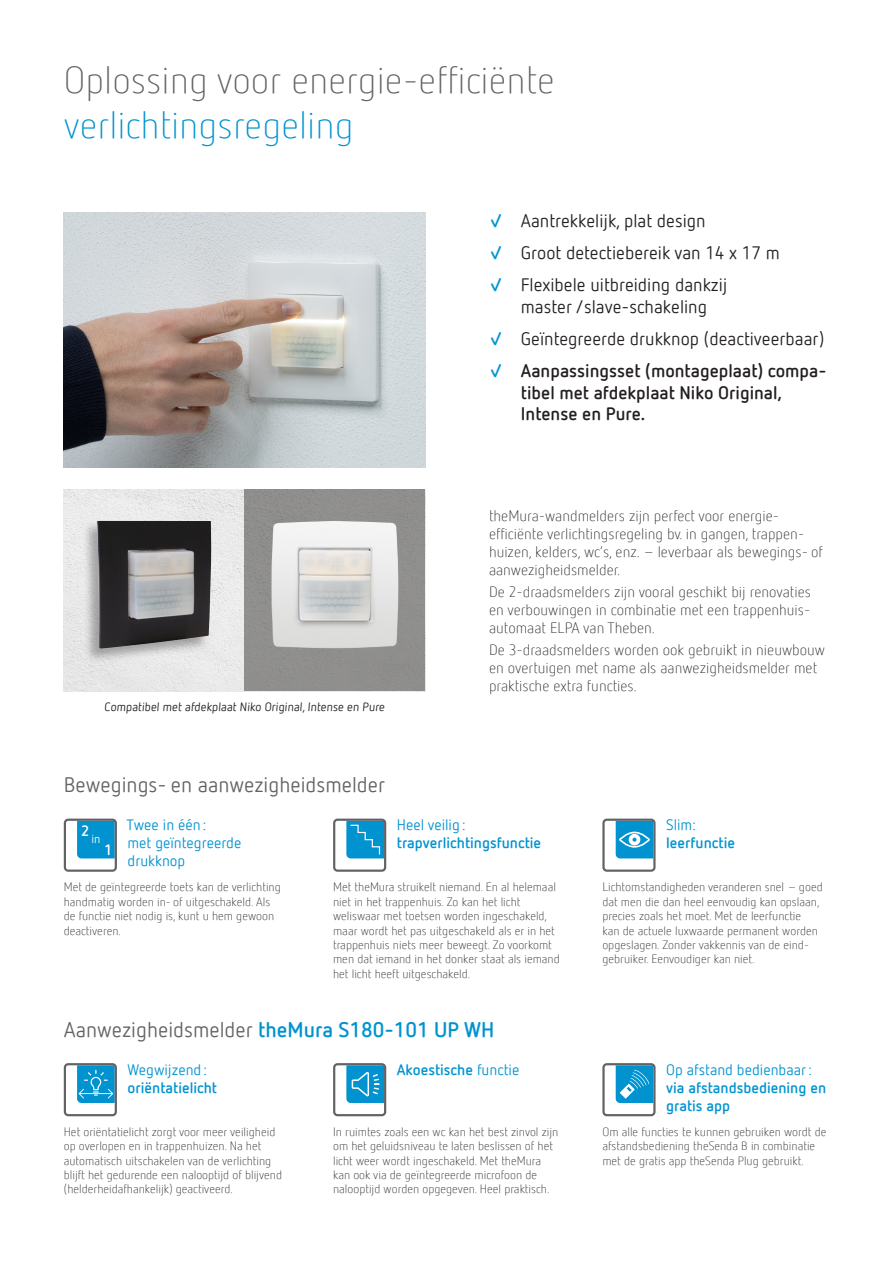
<style>
.page{position:relative;width:893px;height:1263px;background:#fff}
.page>*{position:absolute;margin:0;border:0;box-sizing:border-box;transform-origin:0 0}
.titre{font:300 37.5px/45px "Netto Offc Pro";color:#636366}
.t1{font:21px "Netto Offc Pro";color:#636366}
.t2{font:18px/21.6px "Netto Offc Pro";color:#231f20}
.t3{font:700 18px/21.6px "Netto Offc Pro";color:#231f20}
.t4{font:300 15px/18px "Netto Offc Pro";color:#231f20}
.picto{font:700 15px/18px "Netto Offc Pro";color:#0093d0}
.picto-2{font:15px/18px "Netto Offc Pro";color:#0093d0}
.t5{font:700 15px "Netto Offc Pro";color:#fff}
.tableau{font:300 12px/14.4px "Netto Offc Pro";color:#231f20}
.t6{font:12px "Netto Offc Pro";color:#231f20}
.t7{font:12px "Netto Offc Pro";color:#fff}
.s1{color:#0093d0}
.s2{font-weight:700;color:#0093d0}
.s3{font-weight:400}
</style>
<div class="page">
<img style="left:64px;top:489px;width:180px;height:202px">
<div style="left:244px;top:489px;width:181px;height:202px;background:#8f8f8e"></div>
<div style="left:81px;top:520px;width:131px;height:144px;background:#231f20;opacity:.35"></div>
<img style="left:97px;top:521px;width:114px;height:127px">
<img style="left:271px;top:521px;width:127px;height:127px">
<img style="left:64px;top:213px;width:361px;height:255px">
<svg style="left:64px;top:819px;width:53px;height:53px"></svg>
<svg style="left:333px;top:819px;width:53px;height:53px"></svg>
<svg style="left:602px;top:819px;width:54px;height:53px"></svg>
<div style="left:619px;top:832px;width:31px;height:16px;border:2px solid #fff;border-radius:50%"></div>
<svg style="left:64px;top:1063px;width:53px;height:53px"></svg>
<svg style="left:333px;top:1063px;width:53px;height:53px"></svg>
<svg style="left:602px;top:1063px;width:54px;height:53px"></svg>
<p class="titre" style="left:64px;top:56px;width:492px">Oplossing voor energie-efficiënte <span class="s1">verlichtingsregeling</span></p>
<p class="t2" style="left:489px;top:209px;width:218px"><span class="s2">✓</span> Aantrekkelijk, plat design</p>
<p class="t2" style="left:489px;top:241px;width:292px"><span class="s2">✓</span> Groot detectiebereik van 14 x 17 m</p>
<p class="t2" style="left:521px;top:273px;width:208px;text-indent:-32px"><span class="s2">✓</span> Flexibele uitbreiding dankzij master/slave-schakeling</p>
<p class="t2" style="left:489px;top:327px;width:337px"><span class="s2">✓</span> Geïntegreerde drukknop (deactiveerbaar)</p>
<p class="t3" style="left:521px;top:359px;width:307px;text-indent:-32px"><span class="s1">✓</span> Aanpassingsset (montageplaat) compa&shy;tibel met afdekplaat Niko Original,<br>Intense en Pure.</p>
<p class="t6" style="left:104px;top:699px;width:283px">Compatibel met afdekplaat Niko Original, Intense en Pure</p>
<p class="t1" style="left:64px;top:771px;width:323px">Bewegings- en aanwezigheidsmelder</p>
<p class="t4" style="left:489px;top:506px;width:335px">theMura-wandmelders zijn perfect voor energie&shy;efficiënte verlichtingsregeling bv. in gangen, trappen&shy;huizen, kelders, wc’s, enz. – leverbaar als bewegings- of aanwezigheidsmelder.</p>
<p class="t4" style="left:489px;top:582px;width:323px">De 2-draadsmelders zijn vooral geschikt bij renovaties en verbouwingen in combinatie met een trappenhuis&shy;automaat ELPA van Theben.</p>
<p class="t4" style="left:489px;top:640px;width:337px">De 3-draadsmelders worden ook gebruikt in nieuwbouw en overtuigen met name als aanwezigheidsmelder met praktische extra functies.</p>
<p class="picto-2" style="left:127px;top:815px;width:116px">Twee in één:<br>met geïntegreerde drukknop</p>
<p class="tableau" style="left:64px;top:879px;width:219px">Met de geïntegreerde toets kan de verlichting handmatig worden in- of uitgeschakeld. Als de functie niet nodig is, kunt u hem gewoon deactiveren.</p>
<p class="t5" style="left:81px;top:820px;width:10px">2</p>
<p class="t7" style="left:91px;top:831px;width:11px">in</p>
<p class="t5" style="left:104px;top:840px;width:10px">1</p>
<p class="picto" style="left:397px;top:815px;width:146px"><span class="s3">Heel veilig: </span>trapverlichtingsfunctie</p>
<p class="tableau" style="left:333px;top:879px;width:228px">Met theMura struikelt niemand. En al helemaal niet in het trappenhuis. Zo kan het licht weliswaar met toetsen worden ingeschakeld, maar wordt het pas uitgeschakeld als er in het trappenhuis niets meer beweegt. Zo voorkomt men dat iemand in het donker staat als iemand het licht heeft uitgeschakeld.</p>
<p class="t1" style="left:64px;top:1016px;width:432px">Aanwezigheidsmelder <span class="s2">theMura S180-101 UP WH</span></p>
<p class="picto" style="left:127px;top:1060px;width:91px"><span class="s3">Wegwijzend: </span>oriëntatielicht</p>
<p class="tableau" style="left:64px;top:1124px;width:220px">Het oriëntatielicht zorgt voor meer veiligheid op overlopen en in trappenhuizen. Na het automatisch uitschakelen van de verlichting blijft het gedurende een nalooptijd of blijvend (helderheidafhankelijk) geactiveerd.</p>
<p class="picto" style="left:397px;top:1060px;width:124px">Akoestische <span class="s3">functie</span></p>
<p class="tableau" style="left:333px;top:1124px;width:227px">In ruimtes zoals een wc kan het best zinvol zijn om het geluidsniveau te laten beslissen of het licht weer wordt ingeschakeld. Met theMura kan ook via de geïntegreerde microfoon de nalooptijd worden opgegeven. Heel praktisch.</p>
<p class="picto" style="left:666px;top:815px;width:70px"><span class="s3">Slim: </span>leerfunctie</p>
<p class="tableau" style="left:602px;top:879px;width:222px">Lichtomstandigheden veranderen snel – goed dat men die dan heel eenvoudig kan opslaan, precies zoals het moet. Met de leerfunctie<br>kan de actuele luxwaarde permanent worden opgeslagen. Zonder vakkennis van de eind&shy;gebruiker. Eenvoudiger kan niet.</p>
<p class="picto" style="left:666px;top:1060px;width:161px"><span class="s3">Op afstand bedienbaar: </span>via afstandsbediening en gratis app</p>
<p class="tableau" style="left:602px;top:1124px;width:226px">Om alle functies te kunnen gebruiken wordt de afstandsbediening theSenda B in combinatie met de gratis app theSenda Plug gebruikt.</p>
</div>
